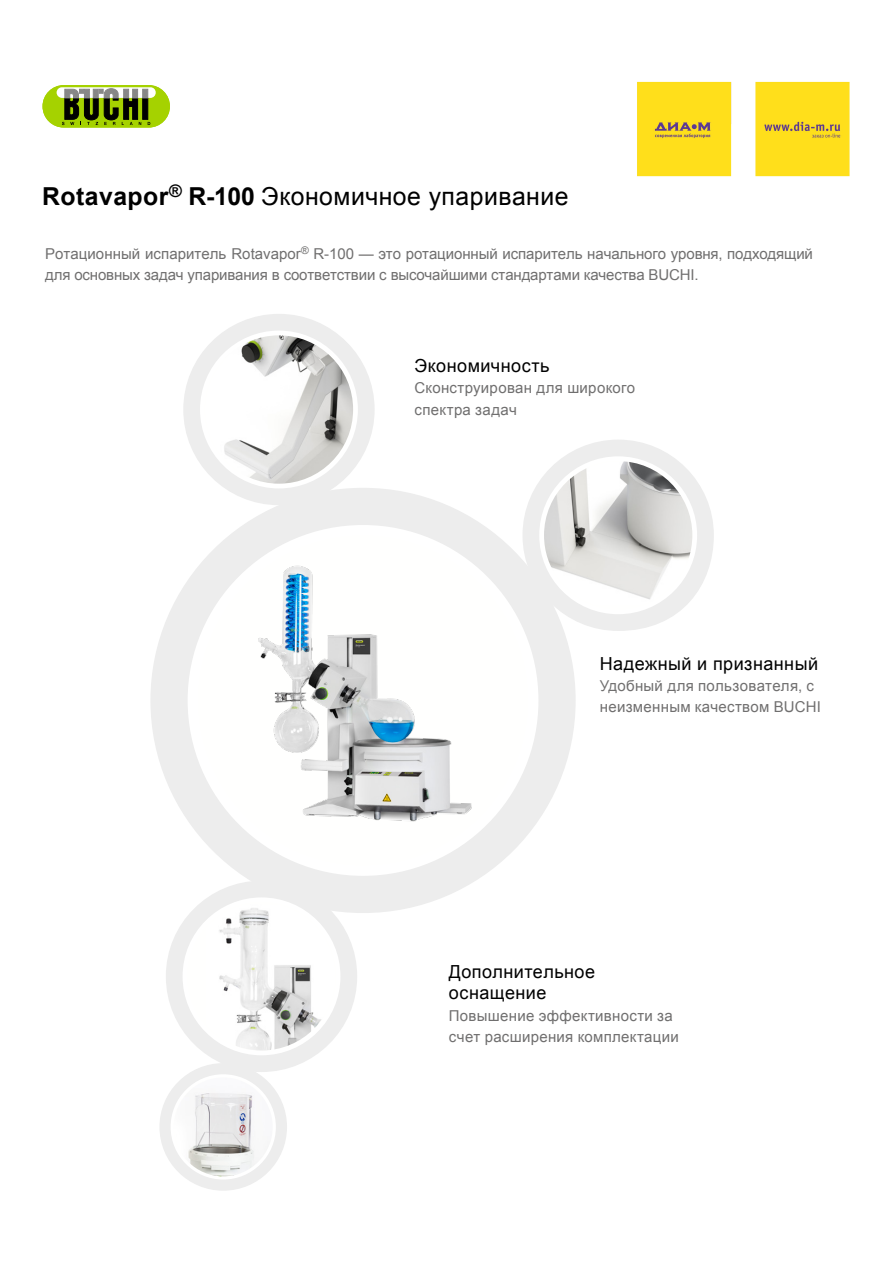
<style>
.page{position:relative;width:893px;height:1263px;background:#fff}
.page>*{position:absolute;margin:0;border:0;box-sizing:border-box;transform-origin:0 0}
.RU_Cover_Subline{font:24.75px "Arial";letter-spacing:.02em;color:#000}
.RU_Title{font:18px/21.3px "Arial";letter-spacing:.025em;color:#000}
.RU_Body_text_justifi{font:15px/21.3px "Arial";letter-spacing:-.01em;color:#706f6f}
.RU_Body_text_left{font:15px/21.3px "Arial";letter-spacing:.02em;color:#706f6f}
.s1{font-weight:700}
</style>
<div class="page">
<div style="left:43px;top:85px;width:127px;height:43px;background:#a5d200;border-radius:21px"></div>
<div style="left:143px;top:89px;width:5px;height:30px;background:#000;border:1px solid #000"></div>
<svg style="left:57px;top:87px;width:99px;height:11px"></svg>
<div style="left:143px;top:89px;width:5px;height:9px;background:#878787"></div>
<svg style="left:62px;top:89px;width:79px;height:36px"></svg>
<div style="left:150px;top:488px;width:426px;height:425px;background:#ededed;border-radius:50%"></div>
<div style="left:188px;top:525px;width:350px;height:351px;background:#fff;border-radius:50%"></div>
<img style="left:246px;top:557px;width:248px;height:265px">
<div style="left:166px;top:881px;width:191px;height:191px;background:#ededed;border-radius:50%"></div>
<div style="left:183px;top:897px;width:157px;height:158px;background:#fff;border-radius:50%"></div>
<img style="left:205px;top:904px;width:131px;height:146px">
<div style="left:159px;top:1063px;width:128px;height:128px;background:#ededed;border-radius:50%"></div>
<div style="left:171px;top:1074px;width:105px;height:105px;background:#fff;border-radius:50%"></div>
<img style="left:174px;top:1077px;width:99px;height:99px;border-radius:49px">
<div style="left:522px;top:440px;width:192px;height:191px;background:#ededed;border-radius:50%"></div>
<div style="left:539px;top:456px;width:158px;height:158px;background:#fff;border-radius:50%"></div>
<img style="left:544px;top:461px;width:148px;height:145px">
<div style="left:183px;top:314px;width:192px;height:191px;background:#ededed;border-radius:50%"></div>
<div style="left:200px;top:331px;width:158px;height:157px;background:#fff;border-radius:50%"></div>
<img style="left:205px;top:335px;width:148px;height:149px;border-radius:74px">
<img style="left:637px;top:81px;width:213px;height:96px">
<p class="RU_Cover_Subline" style="left:42px;top:180px;width:528px"><span class="s1">Rotavapor</span><sup>®</sup> <span class="s1">R-100</span> Экономичное упаривание</p>
<p class="RU_Body_text_justifi" style="left:45px;top:243px;width:769px">Ротационный испаритель Rotavapor<sup>®</sup> R-100 — это ротационный испаритель начального уровня, подходящий для основных задач упаривания в соответствии с высочайшими стандартами качества BUCHI.</p>
<p class="RU_Title" style="left:415px;top:355px;width:136px">Экономичность</p>
<p class="RU_Body_text_left" style="left:415px;top:378px;width:222px">Сконструирован для широкого спектра задач</p>
<p class="RU_Title" style="left:600px;top:653px;width:220px">Надежный и признанный</p>
<p class="RU_Body_text_left" style="left:600px;top:675px;width:223px">Удобный для пользователя, с неизменным качеством BUCHI</p>
<p class="RU_Title" style="left:449px;top:961px;width:148px">Дополнительное оснащение</p>
<p class="RU_Body_text_left" style="left:449px;top:1005px;width:231px">Повышение эффективности за счет расширения комплектации</p>
</div>
